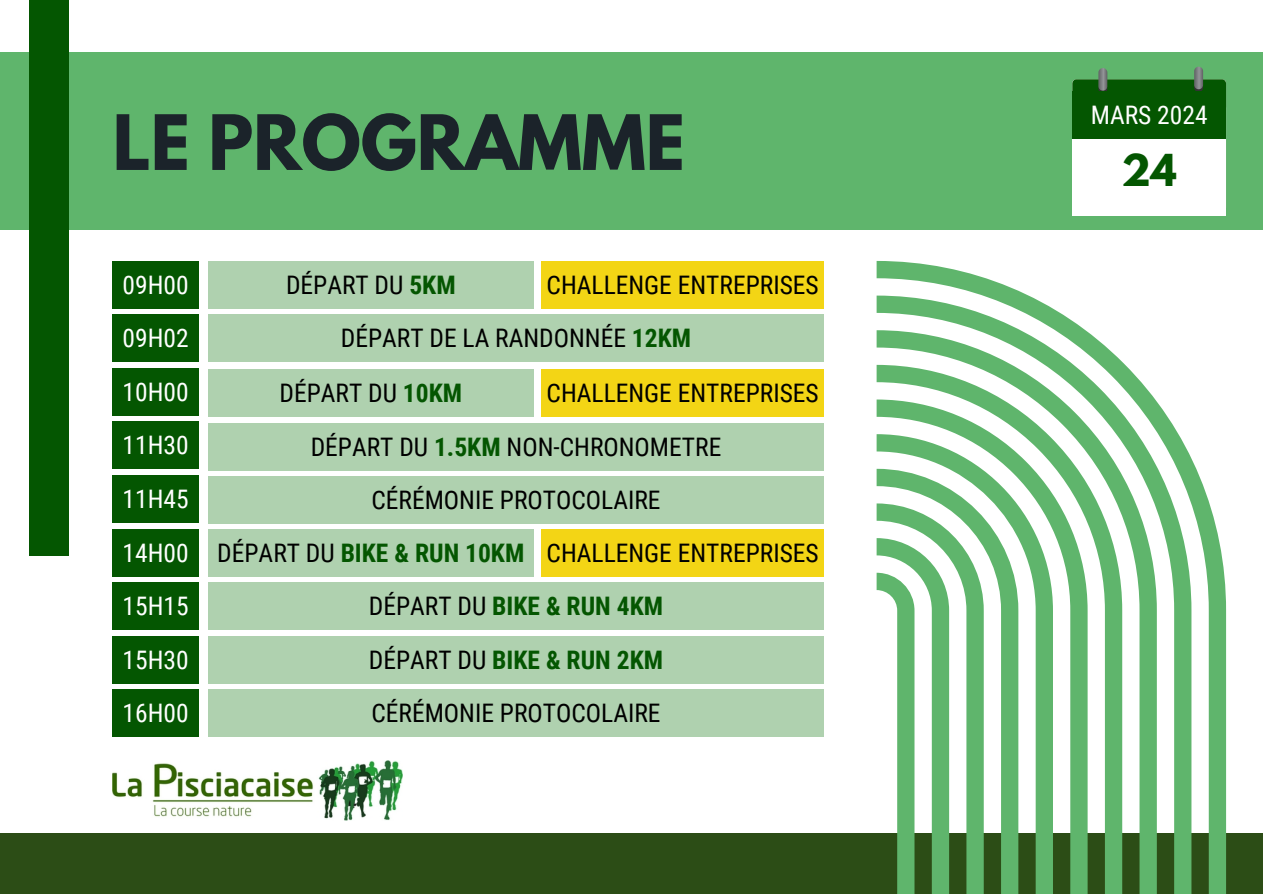
<style>
.page{position:relative;width:1263px;height:894px;background:#fff}
.page>*{position:absolute;margin:0;border:0;box-sizing:border-box;transform-origin:0 0}
.t1{font:700 67.5px "League Spartan";color:#1b232a}
.t2{font:700 39px "League Spartan";color:#045601}
.t3{font:25.5px "Roboto Condensed";color:#000}
.t4{font:700 25.5px "Roboto Condensed";color:#045601}
.t5{font:25.5px "Roboto Condensed";color:#fff}
.s1{font-weight:700;color:#045601}
.s2{font-weight:400;color:#000}
</style>
<div class="page">
<div style="left:113px;top:261px;width:86px;height:47px;background:#045601"></div>
<div style="left:0;top:52px;width:1263px;height:177px;background:#5fb56c"></div>
<div style="left:29px;top:0;width:40px;height:555px;background:#045601"></div>
<div style="left:0;top:832px;width:1263px;height:61px;background:#2c4d16"></div>
<img style="left:113px;top:760px;width:290px;height:60px">
<div style="left:113px;top:582px;width:86px;height:47px;background:#045601"></div>
<div style="left:113px;top:421px;width:86px;height:48px;background:#045601"></div>
<div style="left:113px;top:368px;width:86px;height:47px;background:#045601"></div>
<div style="left:113px;top:314px;width:86px;height:48px;background:#045601"></div>
<div style="left:113px;top:475px;width:86px;height:47px;background:#045601"></div>
<div style="left:113px;top:528px;width:86px;height:48px;background:#045601"></div>
<div style="left:113px;top:636px;width:86px;height:47px;background:#045601"></div>
<div style="left:113px;top:689px;width:86px;height:48px;background:#045601"></div>
<div style="left:208px;top:261px;width:325px;height:47px;background:#afd1af"></div>
<div style="left:542px;top:261px;width:282px;height:47px;background:#f3d515"></div>
<div style="left:208px;top:314px;width:616px;height:48px;background:#afd1af"></div>
<div style="left:208px;top:369px;width:325px;height:48px;background:#afd1af"></div>
<div style="left:542px;top:369px;width:282px;height:48px;background:#f3d515"></div>
<div style="left:208px;top:422px;width:616px;height:48px;background:#afd1af"></div>
<div style="left:208px;top:476px;width:616px;height:47px;background:#afd1af"></div>
<div style="left:208px;top:582px;width:616px;height:47px;background:#afd1af"></div>
<div style="left:208px;top:636px;width:616px;height:47px;background:#afd1af"></div>
<div style="left:208px;top:689px;width:616px;height:47px;background:#afd1af"></div>
<div style="left:208px;top:529px;width:325px;height:47px;background:#afd1af"></div>
<div style="left:542px;top:529px;width:282px;height:47px;background:#f3d515"></div>
<svg style="left:877px;top:261px;width:150px;height:34px"></svg>
<svg style="left:877px;top:295px;width:208px;height:35px"></svg>
<svg style="left:877px;top:330px;width:248px;height:35px"></svg>
<svg style="left:877px;top:365px;width:278px;height:34px"></svg>
<svg style="left:877px;top:399px;width:302px;height:35px"></svg>
<svg style="left:877px;top:434px;width:349px;height:459px;fill:#5fb56c"></svg>
<svg style="left:1098px;top:68px;width:9px;height:23px"></svg>
<svg style="left:1072px;top:79px;width:154px;height:12px;background:#115b0e"></svg>
<svg style="left:1194px;top:67px;width:9px;height:22px"></svg>
<div style="left:1072px;top:91px;width:154px;height:48px;background:#045601"></div>
<div style="left:1072px;top:139px;width:154px;height:76px;background:#fff"></div>
<p class="t1" style="left:113px;top:109px;width:574px">LE PROGRAMME</p>
<p class="t5" style="left:1091px;top:100px;width:118px">MARS 2024</p>
<p class="t2" style="left:1121px;top:151px;width:57px">24</p>
<p class="t5" style="left:123px;top:270px;width:68px">09H00</p>
<p class="t5" style="left:123px;top:323px;width:68px">09H02</p>
<p class="t5" style="left:123px;top:377px;width:68px">10H00</p>
<p class="t5" style="left:123px;top:430px;width:68px">11H30</p>
<p class="t5" style="left:123px;top:484px;width:68px">11H45</p>
<p class="t5" style="left:123px;top:537px;width:68px">14H00</p>
<p class="t5" style="left:123px;top:591px;width:68px">15H15</p>
<p class="t5" style="left:123px;top:645px;width:68px">15H30</p>
<p class="t5" style="left:123px;top:698px;width:68px">16H00</p>
<p class="t3" style="left:286px;top:270px;width:171px">DÉPART DU <span class="s1">5KM</span></p>
<p class="t3" style="left:547px;top:270px;width:274px">CHALLENGE ENTREPRISES</p>
<p class="t3" style="left:341px;top:323px;width:352px">DÉPART DE LA RANDONNÉE <span class="s1">12KM</span></p>
<p class="t3" style="left:280px;top:378px;width:184px">DÉPART DU <span class="s1">10KM</span></p>
<p class="t3" style="left:547px;top:378px;width:274px">CHALLENGE ENTREPRISES</p>
<p class="t3" style="left:311px;top:431px;width:412px">DÉPART DU <span class="s1">1.5KM</span> NON-CHRONOMETRE</p>
<p class="t3" style="left:371px;top:485px;width:291px">CÉRÉMONIE PROTOCOLAIRE</p>
<p class="t4" style="left:217px;top:538px;width:309px"><span class="s2">DÉPART DU</span> BIKE &amp; RUN 10KM</p>
<p class="t3" style="left:547px;top:538px;width:274px">CHALLENGE ENTREPRISES</p>
<p class="t4" style="left:369px;top:591px;width:296px"><span class="s2">DÉPART DU</span> BIKE &amp; RUN 4KM</p>
<p class="t4" style="left:369px;top:645px;width:296px"><span class="s2">DÉPART DU</span> BIKE &amp; RUN 2KM</p>
<p class="t3" style="left:371px;top:698px;width:291px">CÉRÉMONIE PROTOCOLAIRE</p>
</div>
